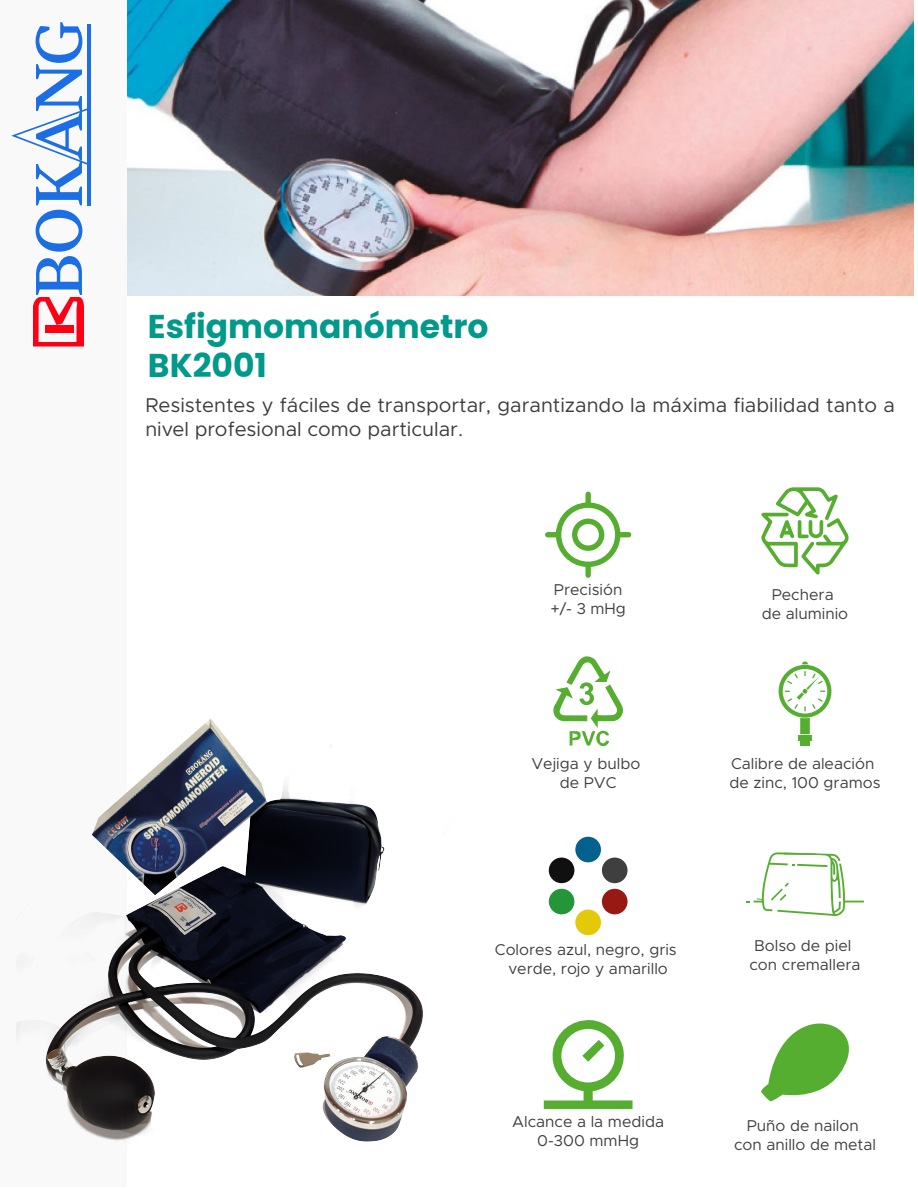
<style>
.page{position:relative;width:918px;height:1188px;background:#fff}
.page>*{position:absolute;margin:0;border:0;box-sizing:border-box;transform-origin:0 0}
.t1{font:700 33px/39px "Poppins";color:#00998c}
.t2{font:20.1px/24.2px "Metropolis";color:#3d3d3d}
.t3{font:15.75px/18.9px "Metropolis";color:#3f3f3f;text-align:center}
</style>
<div class="page">
<img style="left:127px;top:0;width:786px;height:295px">
<div style="left:0;top:0;width:126px;height:1187px;background:#f9f9fa"></div>
<svg style="left:11px;top:22px;width:80px;height:324px"></svg>
<img style="left:16px;top:719px;width:407px;height:423px">
<svg style="left:761px;top:1023px;width:88px;height:79px"></svg>
<svg style="left:553px;top:656px;width:70px;height:90px"></svg>
<div style="left:798px;top:735px;width:14px;height:5px;background:#56ae31"></div>
<div style="left:800px;top:741px;width:10px;height:5px;background:#56ae31"></div>
<svg style="left:778px;top:661px;width:54px;height:73px"></svg>
<svg style="left:761px;top:487px;width:88px;height:88px"></svg>
<svg style="left:545px;top:492px;width:86px;height:86px"></svg>
<svg style="left:544px;top:1020px;width:89px;height:89px"></svg>
<svg style="left:582px;top:1040px;width:22px;height:22px"></svg>
<div style="left:575px;top:837px;width:26px;height:25px;background:#04618d;border-radius:50%"></div>
<div style="left:575px;top:910px;width:26px;height:25px;background:#e4c908;border-radius:50%"></div>
<div style="left:602px;top:858px;width:26px;height:25px;background:#3f3f3f;border-radius:50%"></div>
<div style="left:549px;top:858px;width:25px;height:25px;background:#101010;border-radius:50%"></div>
<div style="left:549px;top:889px;width:25px;height:25px;background:#249639;border-radius:50%"></div>
<div style="left:602px;top:889px;width:26px;height:25px;background:#981914;border-radius:50%"></div>
<svg style="left:746px;top:852px;width:118px;height:64px"></svg>
<h1 class="t1" style="left:148px;top:307px;width:342px">Esfigmomanómetro<br>BK2001</h1>
<p class="t2" style="left:145px;top:393px;width:751px">Resistentes y fáciles de transportar, garantizando la máxima fiabilidad tanto a nivel profesional como particular.</p>
<p class="t3" style="left:550px;top:580px;width:77px;text-align:left">Precisión +/- 3 mHg</p>
<p class="t3" style="left:762px;top:585px;width:88px">Pechera<br>de aluminio</p>
<p class="t3" style="left:531px;top:754px;width:110px">Vejiga y bulbo de PVC</p>
<p class="t3" style="left:729px;top:754px;width:153px;text-align:left">Calibre de aleación de zinc, 100 gramos</p>
<p class="t3" style="left:495px;top:940px;width:183px">Colores azul, negro, gris verde, rojo y amarillo</p>
<p class="t3" style="left:749px;top:936px;width:113px">Bolso de piel con cremallera</p>
<p class="t3" style="left:512px;top:1113px;width:153px">Alcance a la medida<br>0-300 mmHg</p>
<p class="t3" style="left:734px;top:1116px;width:143px">Puño de nailon con anillo de metal</p>
</div>
